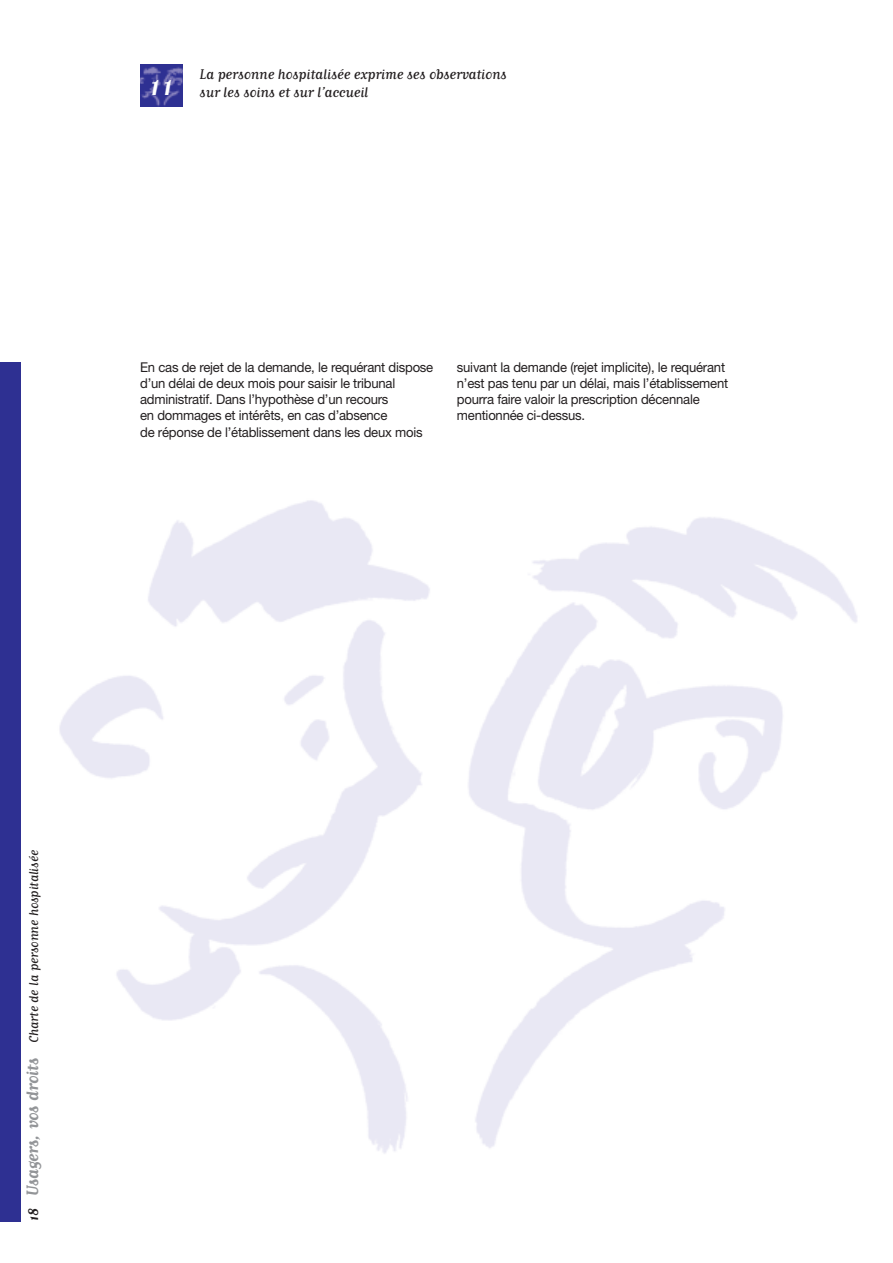
<style>
.page{position:relative;width:893px;height:1263px;background:#fff}
.page>*{position:absolute;margin:0;border:0;box-sizing:border-box;transform-origin:0 0}
.t1{font:32.25px "Matrix Script";color:#fff;scale:1.24 1}
.t2{font:16.5px/18px "Matrix Script";letter-spacing:-.015em;color:#231f20}
.t3{font:15px "Matrix Script";letter-spacing:-.015em;color:#231f20}
.t4{font:13.5px/16.2px "Helvetica Neue";letter-spacing:-.015em;color:#231f20}
.s1{font-weight:700;font-size:16.5px}
.s2{font-weight:700;font-size:19.5px;color:#939598}
</style>
<div class="page">
<img style="left:140px;top:64px;width:43px;height:43px">
<img style="left:0;top:500px;width:857px;height:722px">
<div style="left:0;top:362px;width:21px;height:859px;background:#2e3092"></div>
<h1 class="t1" style="left:149px;top:74px;width:22px">11</h1>
<p class="t2" style="left:200px;top:67px;width:309px">La personne hospitalisée exprime ses observations sur les soins et sur l’accueil</p>
<p class="t4" style="left:140px;top:360px;width:295px">En cas de rejet de la demande, le requérant dispose d’un délai de deux mois pour saisir le tribunal administratif. Dans l’hypothèse d’un recours<br>en dommages et intérêts, en cas d’absence<br>de réponse de l’établissement dans les deux mois</p>
<p class="t4" style="left:457px;top:360px;width:273px">suivant la demande (rejet implicite), le requérant n’est pas tenu par un délai, mais l’établissement pourra faire valoir la prescription décennale mentionnée ci-dessus.</p>
<p class="t3" style="left:29px;top:1221px;width:372px;rotate:-90deg"><span class="s1">18</span> <span class="s2">Usagers, vos droits</span> Charte de la personne hospitalisée</p>
</div>
